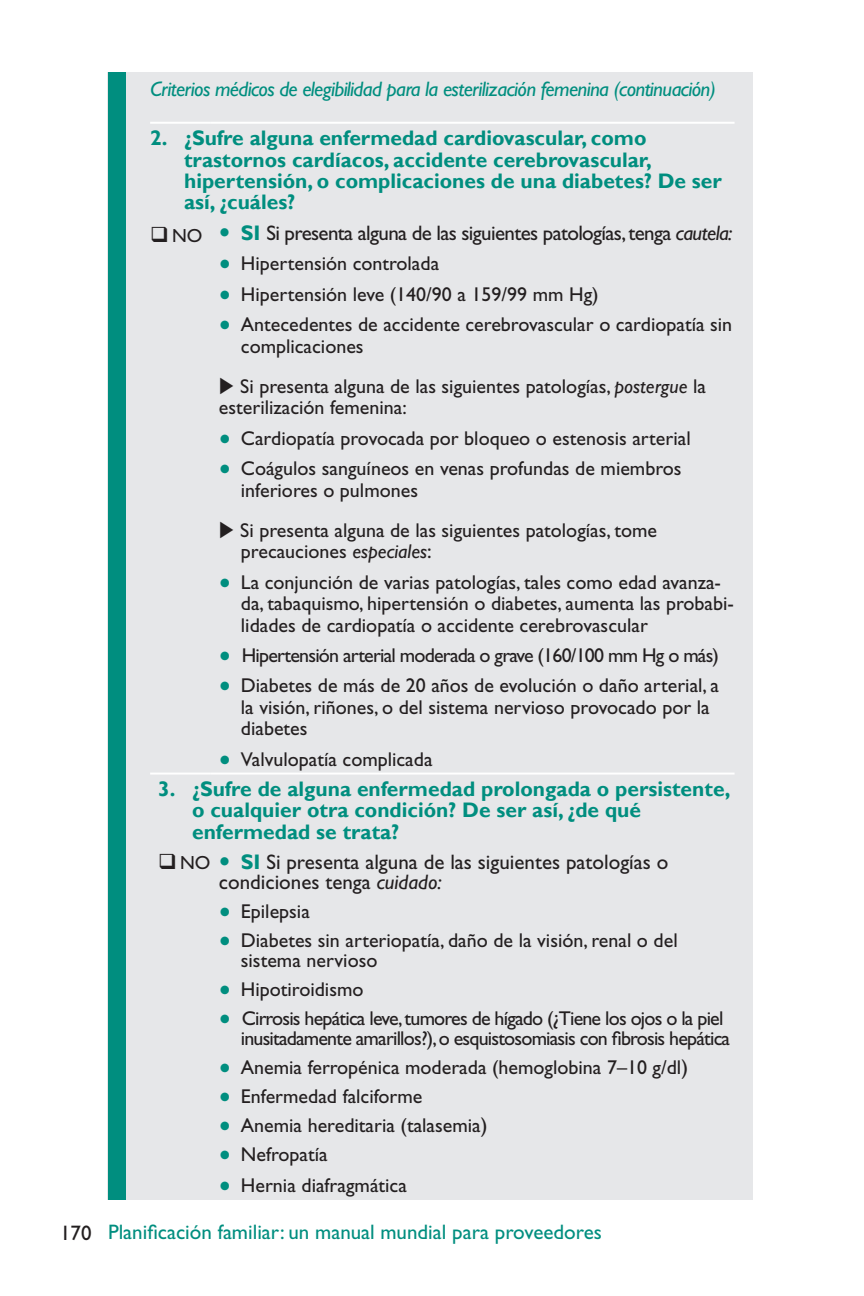
<style>
.page{position:relative;width:864px;height:1296px;background:#fff}
.page>*{position:absolute;margin:0;border:0;box-sizing:border-box;transform-origin:0 0}
.t1{font:700 21px/21.4px "Gill Sans";color:#008e7f}
.t2{font:italic 21px "Gill Sans";letter-spacing:-.03em;color:#008e7f}
.t3{font:21px/20px "Gill Sans";color:#231f20}
.t4{font:21px "Gill Sans";letter-spacing:-.03em;color:#231f20}
.t5{font:21px "Gill Sans";color:#008e7f}
.t6{font:20px/21.4px "Gill Sans";color:#231f20}
.t7{font:20px/30.4px "Gill Sans";letter-spacing:-.02em;color:#231f20}
.t8{font:20px/29px "Gill Sans";letter-spacing:-.04em;color:#231f20}
.t9{font:19px "Gill Sans";color:#231f20}
.s1{font-weight:700;color:#008e7f}
.s2{font-style:italic}
.s3{font-size:21px}
.s4{color:#231f20}
</style>
<div class="page">
<div style="left:108px;top:72px;width:646px;height:1128px;background:#e6e7e9"></div>
<div style="left:108px;top:72px;width:18px;height:1128px;background:#008e7f"></div>
<hr style="left:150px;top:773px;width:61px;height:2px;background:#fff">
<hr style="left:211px;top:773px;width:524px;height:2px;background:#fff">
<hr style="left:150px;top:122px;width:61px;height:2px;background:#fff">
<hr style="left:211px;top:122px;width:524px;height:2px;background:#fff">
<p class="t2" style="left:150px;top:76px;width:567px">Criterios médicos de elegibilidad para la esterilización femenina (continuación)</p>
<p class="t1" style="left:184px;top:128px;width:539px;text-indent:-34px">2. ¿Sufre alguna enfermedad cardiovascular, como trastornos cardíacos, accidente cerebrovascular, hipertensión, o complicaciones de una diabetes? De ser así, ¿cuáles?</p>
<p class="t9" style="left:172px;top:224px;width:32px">NO</p>
<p class="t4" style="left:241px;top:221px;width:493px"><span class="s1">SI</span> Si presenta alguna de las siguientes patologías, tenga <span class="s2">cautela:</span></p>
<p class="t6" style="left:241px;top:249px;width:493px;line-height:30.4px">Hipertensión controlada<br>Hipertensión leve (140/90 a 159/99 mm Hg)<br>Antecedentes de accidente cerebrovascular o cardiopatía sin</p>
<p class="t6" style="left:241px;top:335px;width:124px">complicaciones</p>
<p class="t6" style="left:219px;top:376px;width:489px">◆ Si presenta alguna de las siguientes patologías, <span class="s2">postergue</span> la esterilización femenina:</p>
<p class="t6" style="left:241px;top:423px;width:451px;line-height:30.4px">Cardiopatía provocada por bloqueo o estenosis arterial<br>Coágulos sanguíneos en venas profundas de miembros</p>
<p class="t6" style="left:241px;top:479px;width:179px">inferiores o pulmones</p>
<p class="t6" style="left:241px;top:520px;width:418px;text-indent:-22px">◆ Si presenta alguna de las siguientes patologías, tome precauciones <span class="s2">especiales</span><span class="s3">:</span></p>
<p class="t6" style="left:241px;top:571px;width:495px">La conjunción de varias patologías, tales como edad avanza&shy;da, tabaquismo, hipertensión o diabetes, aumenta las probabi&shy;lidades de cardiopatía o accidente cerebrovascular</p>
<p class="t7" style="left:241px;top:640px;width:480px">Hipertensión arterial moderada o grave (160/100 mm Hg o más)<br>Diabetes de más de 20 años de evolución o daño arterial, a</p>
<p class="t6" style="left:241px;top:696px;width:470px">la visión, riñones, o del sistema nervioso provocado por la diabetes</p>
<p class="t6" style="left:241px;top:748px;width:193px">Valvulopatía complicada</p>
<p class="t1" style="left:192px;top:779px;width:540px;text-indent:-34px">3. ¿Sufre de alguna enfermedad prolongada o persistente, o cualquier otra condición? De ser así, ¿de qué enfermedad se trata?</p>
<p class="t9" style="left:180px;top:852px;width:32px">NO</p>
<p class="t3" style="left:219px;top:852px;width:451px;text-indent:22px"><span class="s1">SI</span> Si presenta alguna de las siguientes patologías o condiciones tenga <span class="s2">cuidado:</span></p>
<p class="t6" style="left:241px;top:897px;width:438px;line-height:29px">Epilepsia<br>Diabetes sin arteriopatía, daño de la visión, renal o del</p>
<p class="t8" style="left:241px;top:946px;width:484px">sistema nervioso<br>Hipotiroidismo<br>Cirrosis hepática leve, tumores de hígado (¿Tiene los ojos o la piel</p>
<p class="t6" style="left:241px;top:1024px;width:491px;line-height:29.2px">inusitadamente amarillos?), o esquistosomiasis con fibrosis hepática Anemia ferropénica moderada (hemoglobina 7–10 g/dl<span class="s3">)<br></span>Enfermedad falciforme<br>Anemia hereditaria (talasemia<span class="s3">)<br></span>Nefropatía<br>Hernia diafragmática</p>
<p class="t5" style="left:60px;top:1219px;width:543px"><span class="s4">170</span> Planificación familiar: un manual mundial para proveedores</p>
</div>
